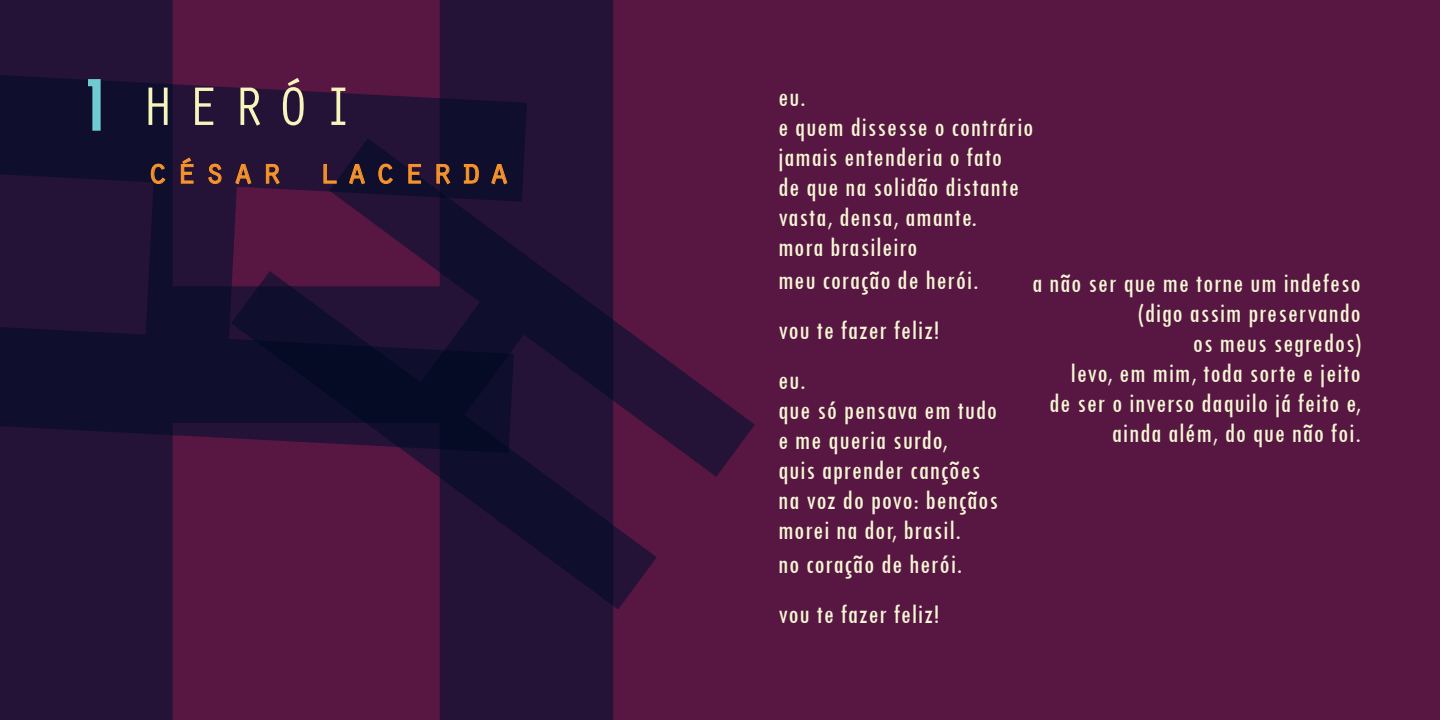
<style>
.page{position:relative;width:1440px;height:720px;background:#581743}
.page>*{position:absolute;margin:0;border:0;box-sizing:border-box;transform-origin:0 0}
.t1{font:56px "Orator Std";letter-spacing:.205em;color:#f6f5bc}
.t2{font:36px "Orator Std";letter-spacing:.19em;color:#f7942a}
.t3{font:500 condensed 28px/30px "Tw Cen";letter-spacing:.03em;color:#f5f6d3}
.s1{font-family:"Tw Cen";font-weight:500;font-stretch:condensed;font-size:80px;color:#6ecbd2}
</style>
<div class="page">
<svg style="left:0;top:0;width:613px;height:720px;fill:#251237"></svg>
<svg style="left:87px;top:78px;width:15px;height:54px"></svg>
<svg style="left:231px;top:138px;width:524px;height:472px"></svg>
<svg style="left:151px;top:164px;width:14px;height:20px"></svg>
<svg style="left:181px;top:158px;width:13px;height:26px"></svg>
<svg style="left:208px;top:164px;width:14px;height:20px"></svg>
<svg style="left:235px;top:164px;width:16px;height:20px"></svg>
<svg style="left:266px;top:164px;width:14px;height:20px"></svg>
<svg style="left:324px;top:164px;width:13px;height:20px"></svg>
<svg style="left:349px;top:164px;width:16px;height:20px"></svg>
<svg style="left:378px;top:164px;width:15px;height:20px"></svg>
<svg style="left:408px;top:164px;width:13px;height:20px"></svg>
<svg style="left:437px;top:164px;width:13px;height:20px"></svg>
<svg style="left:464px;top:164px;width:15px;height:20px"></svg>
<svg style="left:491px;top:164px;width:16px;height:20px"></svg>
<h1 class="t1" style="left:81px;top:66px;width:275px"><span class="s1">1</span> HERÓI</h1>
<p class="t2" style="left:147px;top:146px;width:364px">césar lacerda</p>
<p class="t3" style="left:778px;top:81px;width:257px">eu.<br>e quem dissesse o contrário jamais entenderia o fato<br>de que na solidão distante vasta, densa, amante.<br>mora brasileiro</p>
<p class="t3" style="left:778px;top:255px;width:202px;line-height:50px">meu coração de herói. vou te fazer feliz!<br>eu.</p>
<p class="t3" style="left:778px;top:395px;width:222px">que só pensava em tudo e me queria surdo,<br>quis aprender canções na voz do povo: bençãos morei na dor, brasil.</p>
<p class="t3" style="left:778px;top:539px;width:186px;line-height:50px">no coração de herói. vou te fazer feliz!</p>
<p class="t3" style="left:1032px;top:268px;width:330px;text-align:right">a não ser que me torne um indefeso (digo assim preservando<br>os meus segredos)<br>levo, em mim, toda sorte e jeito<br>de ser o inverso daquilo já feito e, ainda além, do que não foi.</p>
</div>
